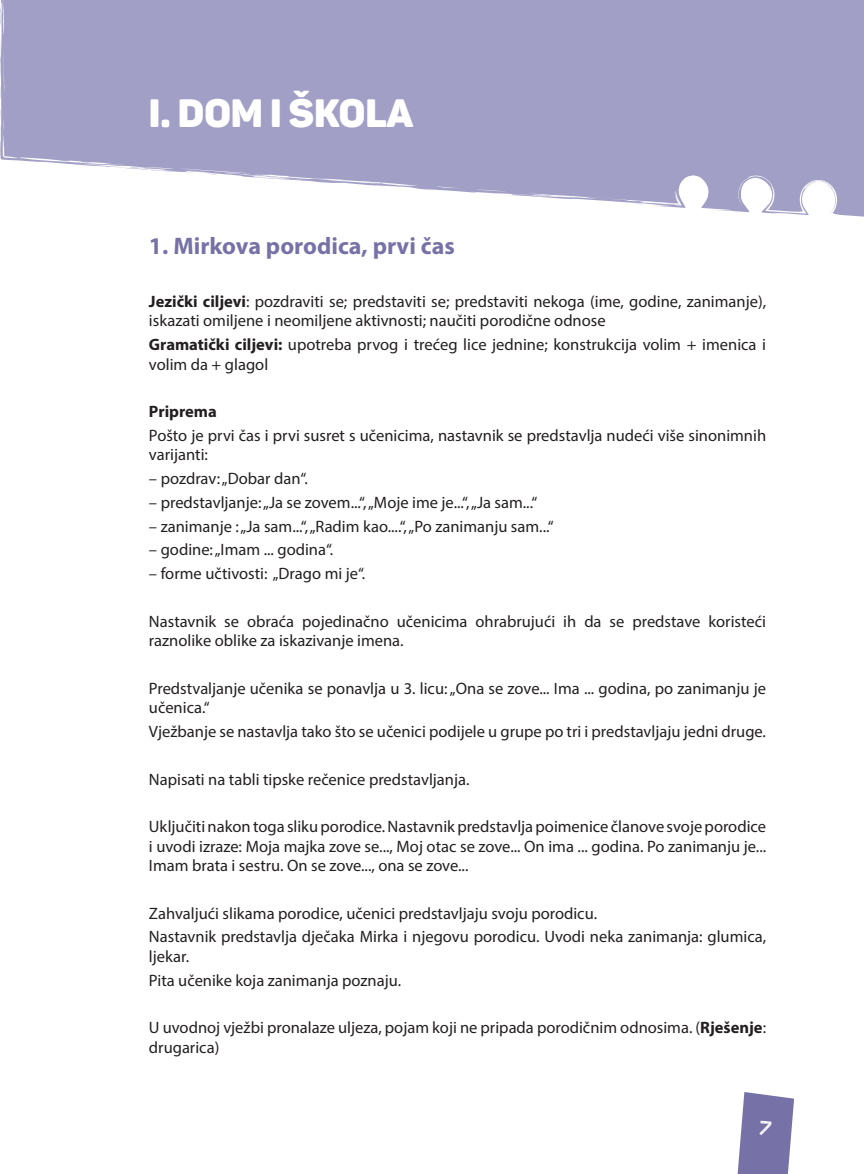
<style>
.page{position:relative;width:864px;height:1174px;background:#fff}
.page>*{position:absolute;margin:0;border:0;box-sizing:border-box;transform-origin:0 0}
.t1{font:39px "Panton Black Caps";color:#fff}
.t2{font:700 24px "Myriad Pro";color:#7672a7}
.t3{font:16.5px/19.5px "Myriad Pro";color:#231f20}
.t4{font:700 16.5px "Myriad Pro";color:#231f20}
.s1{font-weight:700}
</style>
<div class="page">
<svg style="left:0;top:0;width:863px;height:217px;fill:#a19fc5"></svg>
<svg style="left:820px;top:183px;width:15px;height:32px"></svg>
<svg style="left:631px;top:204px;width:13px;height:1px"></svg>
<svg style="left:553px;top:196px;width:12px;height:1px"></svg>
<svg style="left:484px;top:193px;width:18px;height:2px"></svg>
<svg style="left:340px;top:180px;width:13px;height:1px"></svg>
<svg style="left:384px;top:183px;width:18px;height:5px"></svg>
<svg style="left:190px;top:171px;width:32px;height:4px"></svg>
<svg style="left:123px;top:167px;width:36px;height:3px"></svg>
<svg style="left:77px;top:162px;width:19px;height:1px"></svg>
<svg style="left:0;top:75px;width:2px;height:26px"></svg>
<svg style="left:737px;top:1092px;width:56px;height:82px"></svg>
<h1 class="t1" style="left:149px;top:88px;width:266px">I. DOM I ŠKOLA</h1>
<h2 class="t2" style="left:149px;top:230px;width:307px">1. Mirkova porodica, prvi čas</h2>
<p class="t3" style="left:149px;top:291px;width:618px"><span class="s1">Jezički ciljevi</span>: pozdraviti se; predstaviti se; predstaviti nekoga (ime, godine, zanimanje), iskazati omiljene i neomiljene aktivnosti; naučiti porodične odnose</p>
<p class="t3" style="left:149px;top:334px;width:618px"><span class="s1">Gramatički ciljevi:</span> upotreba prvog i trećeg lice jednine; konstrukcija volim + imenica i volim da + glagol</p>
<p class="t4" style="left:149px;top:401px;width:69px">Priprema</p>
<p class="t3" style="left:149px;top:425px;width:618px">Pošto je prvi čas i prvi susret s učenicima, nastavnik se predstavlja nudeći više sinonimnih varijanti:</p>
<p class="t3" style="left:149px;top:468px;width:160px">– pozdrav: „Dobar dan“.</p>
<p class="t3" style="left:149px;top:492px;width:389px">– predstavljanje: „Ja se zovem...“, „Moje ime je...“, „Ja sam...“</p>
<p class="t3" style="left:149px;top:516px;width:406px">– zanimanje : „Ja sam...“, „Radim kao....“, „Po zanimanju sam...“</p>
<p class="t3" style="left:149px;top:540px;width:186px">– godine: „Imam ... godina“.</p>
<p class="t3" style="left:149px;top:563px;width:218px">– forme učtivosti: „Drago mi je“.</p>
<p class="t3" style="left:149px;top:611px;width:618px">Nastavnik se obraća pojedinačno učenicima ohrabrujući ih da se predstave koristeći raznolike oblike za iskazivanje imena.</p>
<p class="t3" style="left:149px;top:678px;width:618px">Predstvaljanje učenika se ponavlja u 3. licu: „Ona se zove... Ima ... godina, po zanimanju je učenica.“</p>
<p class="t3" style="left:149px;top:721px;width:618px">Vježbanje se nastavlja tako što se učenici podijele u grupe po tri i predstavljaju jedni druge.</p>
<p class="t3" style="left:149px;top:769px;width:322px">Napisati na tabli tipske rečenice predstavljanja.</p>
<p class="t3" style="left:149px;top:816px;width:618px;text-align:justify">Uključiti nakon toga sliku porodice. Nastavnik predstavlja poimenice članove svoje porodice i uvodi izraze: Moja majka zove se..., Moj otac se zove... On ima ... godina. Po zanimanju je...<br>Imam brata i sestru. On se zove..., ona se zove...</p>
<p class="t3" style="left:149px;top:901px;width:618px;line-height:23.7px">Zahvaljući slikama porodice, učenici predstavljaju svoju porodicu.<br>Nastavnik predstavlja dječaka Mirka i njegovu porodicu. Uvodi neka zanimanja: glumica,</p>
<p class="t3" style="left:149px;top:944px;width:253px;line-height:23.7px">ljekar.<br>Pita učenike koja zanimanja poznaju.</p>
<p class="t3" style="left:149px;top:1017px;width:618px">U uvodnoj vježbi pronalaze uljeza, pojam koji ne pripada porodičnim odnosima. (<span class="s1">Rješenje</span>: drugarica)</p>
</div>
